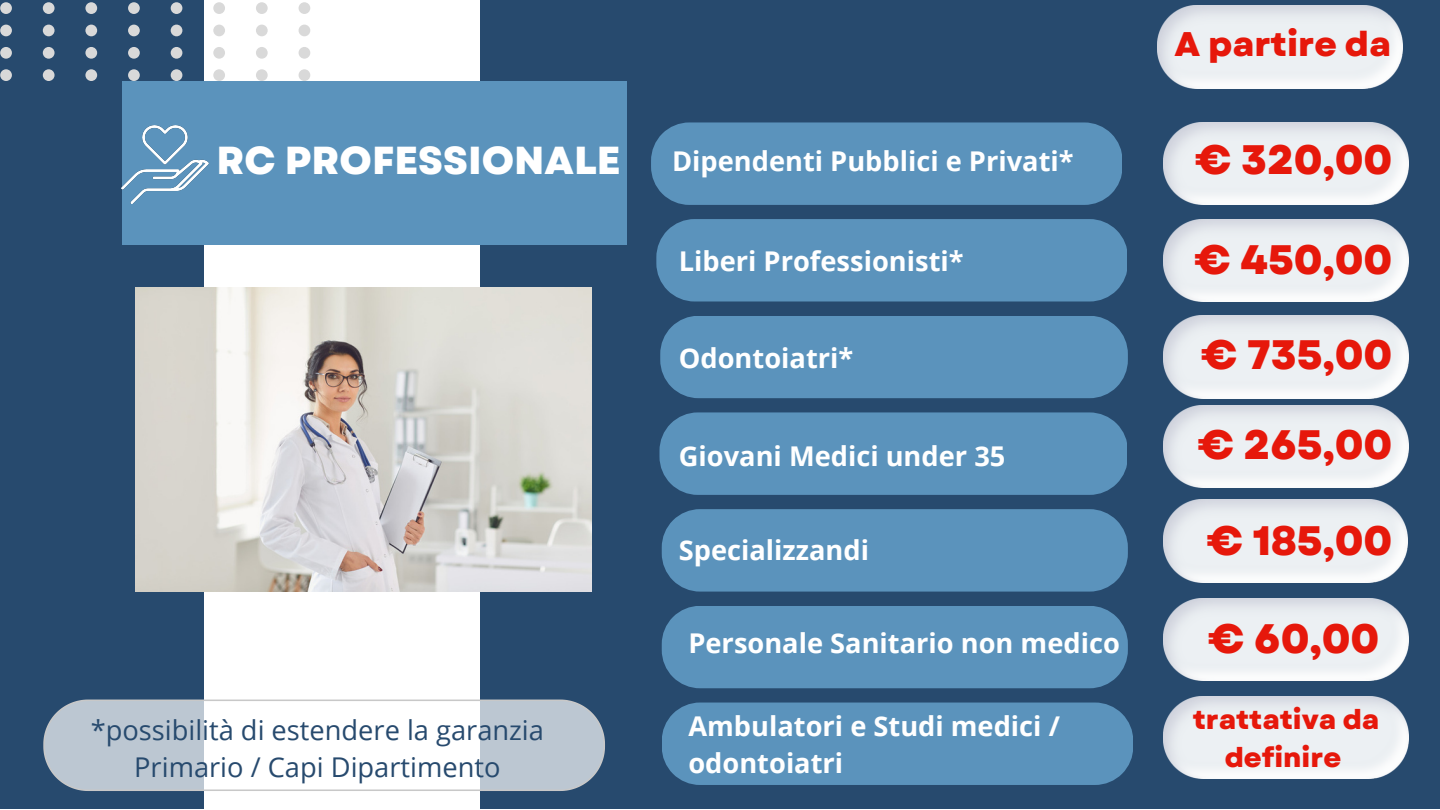
<style>
.page{position:relative;width:1440px;height:810px;background:#fff}
.page>*{position:absolute;margin:0;border:0;box-sizing:border-box;transform-origin:0 0}
.t1{font:800 41.1px/89.9px "Garet";color:#e6180b}
.t2{font:800 39px "Garet";color:#fff}
.t3{font:800 34.1px "Garet";color:#e6180b}
.t4{font:700 27.2px/37.5px "Open Sans";color:#fff}
.t5{font:27.2px/37.5px "Open Sans";color:#274a6e;text-align:center}
.t6{font:800 27.2px/37.5px "Garet";color:#e6180b;text-align:center}
</style>
<div class="page">
<div style="left:0;top:0;width:204px;height:809px;background:#274a6e"></div>
<div style="left:480px;top:0;width:960px;height:809px;background:#274a6e"></div>
<div style="left:122px;top:82px;width:505px;height:163px;background:#5b93bc"></div>
<svg style="left:0;top:2px;width:310px;height:79px"></svg>
<img style="left:135px;top:287px;width:456px;height:305px">
<div style="left:651px;top:122px;width:471px;height:83px;background:#5b93bc"></div>
<div style="left:656px;top:219px;width:471px;height:83px;background:#5b93bc"></div>
<div style="left:660px;top:316px;width:467px;height:82px;background:#5b93bc"></div>
<div style="left:659px;top:412px;width:468px;height:83px;background:#5b93bc"></div>
<div style="left:662px;top:509px;width:466px;height:83px;background:#5b93bc"></div>
<div style="left:662px;top:606px;width:466px;height:82px;background:#5b93bc"></div>
<div style="left:662px;top:703px;width:471px;height:82px;background:#5b93bc"></div>
<img style="left:1164px;top:122px;width:244px;height:83px">
<img style="left:1164px;top:219px;width:244px;height:83px">
<img style="left:1164px;top:316px;width:244px;height:82px">
<img style="left:1164px;top:405px;width:244px;height:83px">
<img style="left:1163px;top:500px;width:245px;height:82px">
<img style="left:1164px;top:598px;width:244px;height:83px">
<img style="left:1164px;top:696px;width:244px;height:83px">
<svg style="left:43px;top:700px;width:562px;height:91px"></svg>
<img style="left:1158px;top:6px;width:244px;height:82px">
<img style="left:122px;top:125px;width:87px;height:79px">
<h2 class="t2" style="left:217px;top:132px;width:406px">RC PROFESSIONALE</h2>
<p class="t4" style="left:672px;top:142px;width:403px">Dipendenti Pubblici e Privati*</p>
<p class="t4" style="left:679px;top:241px;width:286px">Liberi Professionisti*</p>
<p class="t4" style="left:679px;top:339px;width:176px">Odontoiatri*</p>
<p class="t4" style="left:679px;top:437px;width:328px">Giovani Medici under 35</p>
<p class="t4" style="left:679px;top:531px;width:192px">Specializzandi</p>
<p class="t5" style="left:91px;top:710px;width:455px">*possibilità di estendere la garanzia<br>Primario / Capi Dipartimento</p>
<p class="t4" style="left:688px;top:623px;width:433px">Personale Sanitario non medico</p>
<p class="t4" style="left:688px;top:706px;width:373px">Ambulatori e Studi medici / odontoiatri</p>
<p class="t3" style="left:1174px;top:20px;width:218px">A partire da</p>
<h1 class="t1" style="left:1195px;top:115px;width:199px">€ 320,00</h1>
<h1 class="t1" style="left:1194px;top:215px;width:200px">€ 450,00</h1>
<h1 class="t1" style="left:1197px;top:310px;width:197px">€ 735,00 € 265,00</h1>
<h1 class="t1" style="left:1206px;top:496px;width:188px">€ 185,00</h1>
<h1 class="t1" style="left:1208px;top:594px;width:173px">€ 60,00</h1>
<p class="t6" style="left:1193px;top:701px;width:188px">trattativa da definire</p>
</div>
